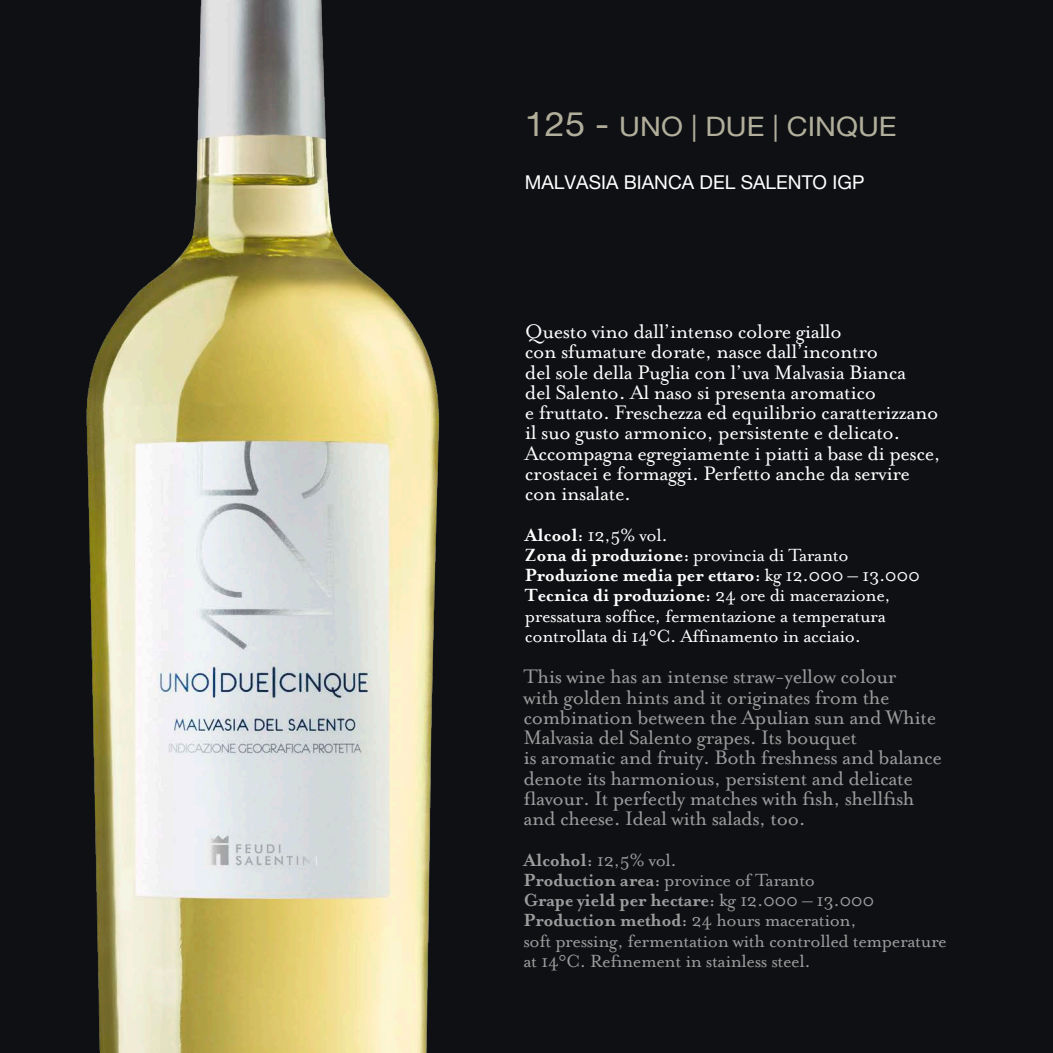
<style>
.page{position:relative;width:1053px;height:1053px;background:#fff}
.page>*{position:absolute;margin:0;border:0;box-sizing:border-box;transform-origin:0 0}
.t1{font:27px "Helvetica Neue LT Pro";color:#b1af9b;scale:1.07 1}
.t2{font:22.5px/20.2px "Mrs Eaves Roman";letter-spacing:-.02em;color:#fff}
.t3{font:22.5px/20.2px "Mrs Eaves Roman";letter-spacing:-.02em;color:#9c9c9c}
.t4{font:20.25px/20.2px "Mrs Eaves Roman";letter-spacing:-.02em;color:#9c9c9c}
.t5{font:20.25px/20.2px "Mrs Eaves Roman";letter-spacing:-.02em;color:#fff}
.t6{font:700 20.25px/20.2px "Mrs Eaves";letter-spacing:-.02em;color:#fff}
.t7{font:700 20.25px "Mrs Eaves";letter-spacing:-.02em;color:#9c9c9c}
.t8{font:19.12px "Helvetica Neue LT Pro";color:#fff}
.s1{font-size:33.75px}
.s2{font-family:"Mrs Eaves";font-weight:700}
.s3{font-family:"Mrs Eaves Roman";font-weight:400}
</style>
<div class="page">
<div style="left:0;top:0;width:1052px;height:1052px;background:#0e1013"></div>
<img style="left:86px;top:0;width:353px;height:1052px">
<p class="t1" style="left:525px;top:110px;width:349px"><span class="s1">125 -</span> UNO | DUE | CINQUE</p>
<p class="t8" style="left:525px;top:171px;width:341px">MALVASIA BIANCA DEL SALENTO IGP</p>
<p class="t2" style="left:525px;top:321px;width:417px">Questo vino dall’intenso colore giallo<br>con sfumature dorate, nasce dall’incontro<br>del sole della Puglia con l’uva Malvasia Bianca<br>del Salento. Al naso si presenta aromatico<br>e fruttato. Freschezza ed equilibrio caratterizzano il suo gusto armonico, persistente e delicato.<br>Accompagna egregiamente i piatti a base di pesce, crostacei e formaggi. Perfetto anche da servire con insalate.</p>
<p class="t5" style="left:525px;top:524px;width:325px"><span class="s2">Alcool:</span> 12,5% vol.<br><span class="s2">Zona di produzione:</span> provincia di Taranto</p>
<p class="t6" style="left:525px;top:565px;width:396px">Produzione media per ettaro: <span class="s3">kg 12.000 – 13.000<br></span>Tecnica di produzione: <span class="s3">24 ore di macerazione,</span></p>
<p class="t5" style="left:525px;top:605px;width:362px">pressatura soffice, fermentazione a temperatura controllata di 14°C. Affinamento in acciaio.</p>
<p class="t3" style="left:523px;top:666px;width:420px">This wine has an intense straw-yellow colour<br>with golden hints and it originates from the combination between the Apulian sun and White Malvasia del Salento grapes. Its bouquet<br>is aromatic and fruity. Both freshness and balance denote its harmonious, persistent and delicate flavour. It perfectly matches with fish, shellfish and cheese. Ideal with salads, too.</p>
<p class="t4" style="left:523px;top:849px;width:293px"><span class="s2">Alcohol:</span> 12,5% vol.<br><span class="s2">Production area:</span> province of Taranto</p>
<p class="t7" style="left:523px;top:888px;width:352px">Grape yield per hectare: <span class="s3">kg 12.000 – 13.000</span></p>
<p class="t4" style="left:523px;top:910px;width:425px"><span class="s2">Production method:</span> 24 hours maceration,<br>soft pressing, fermentation with controlled temperature at 14°C. Refinement in stainless steel.</p>
</div>
